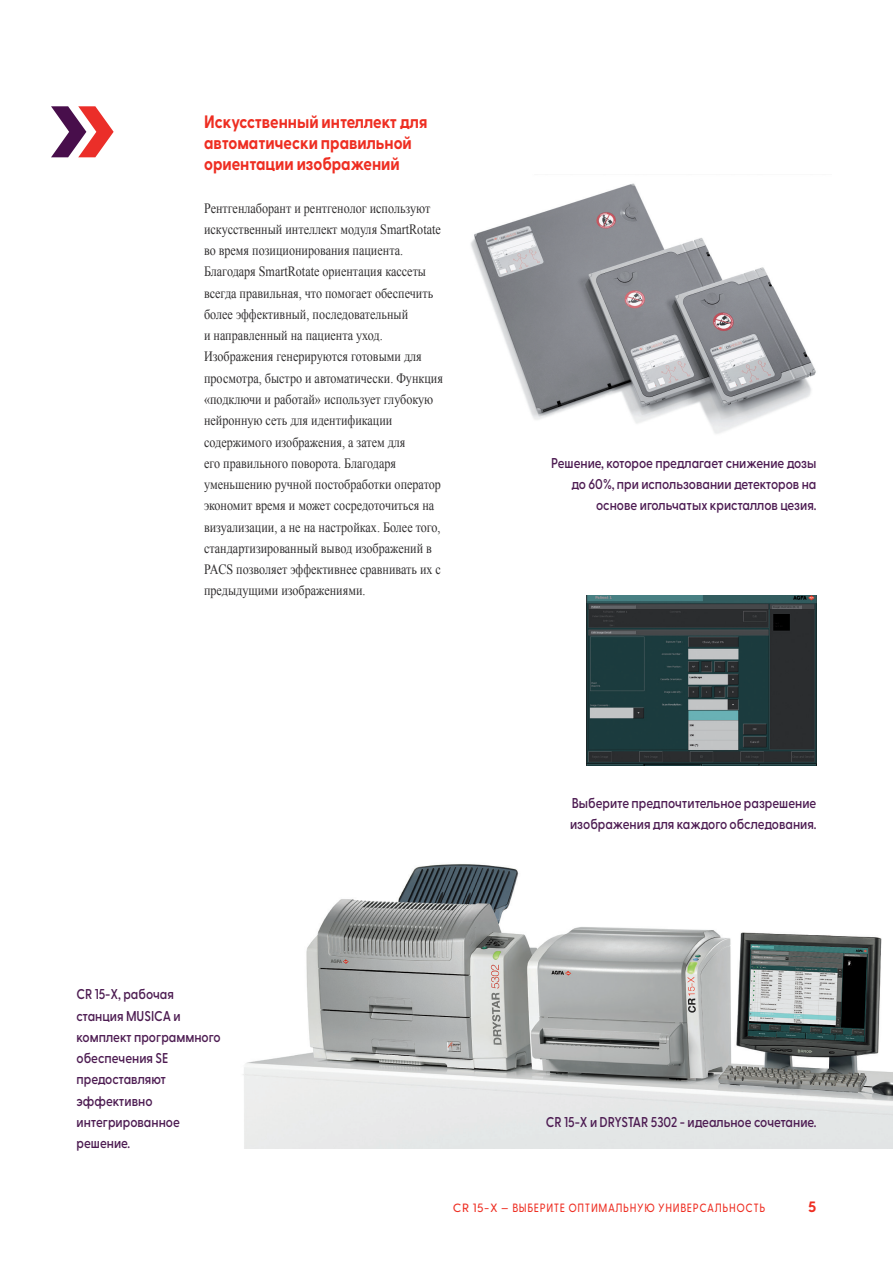
<style>
.page{position:relative;width:893px;height:1263px;background:#fff}
.page>*{position:absolute;margin:0;border:0;box-sizing:border-box;transform-origin:0 0}
.t1{font:700 18px/21.3px "Greycliff CF";color:#ee2e22;scale:.85 1}
.t2{font:700 15px "Greycliff CF";color:#ee2e22}
.t3{font:14.25px/21.3px "Times New Roman";color:#312f30;scale:.85 1}
.t4{font:600 14.25px/21.3px "Greycliff CF";color:#4d1c52;scale:.85 1}
.t5{font:500 12px "Greycliff CF";letter-spacing:.06em;color:#ee2e22}
</style>
<div class="page">
<img style="left:243px;top:864px;width:650px;height:284px">
<svg style="left:51px;top:106px;width:63px;height:51px"></svg>
<img style="left:587px;top:595px;width:230px;height:170px">
<img style="left:471px;top:183px;width:345px;height:251px">
<p class="t1" style="left:204px;top:110px;width:264px">Искусственный интеллект для автоматически правильной ориентации изображений</p>
<p class="t3" style="left:204px;top:197px;width:282px">Рентгенлаборант и рентгенолог используют искусственный интеллект модуля SmartRotate во время позиционирования пациента.<br>Благодаря SmartRotate ориентация кассеты всегда правильная, что помогает обеспечить более эффективный, последовательный<br>и направленный на пациента уход.<br>Изображения генерируются готовыми для просмотра, быстро и автоматически. Функция «подключи и работай» использует глубокую нейронную сеть для идентификации содержимого изображения, а затем для<br>его правильного поворота. Благодаря уменьшению ручной постобработки оператор экономит время и может сосредоточиться на визуализации, а не на настройках. Более того, стандартизированный вывод изображений в PACS позволяет эффективнее сравнивать их с предыдущими изображениями.</p>
<p class="t4" style="left:551px;top:451px;width:314px;text-align:right">Решение, которое предлагает снижение дозы до 60%, при использовании детекторов на основе игольчатых кристаллов цезия.</p>
<p class="t4" style="left:77px;top:983px;width:171px">CR 15-X, рабочая станция MUSICA и комплект программного обеспечения SE предоставляют эффективно интегрированное решение.</p>
<p class="t4" style="left:570px;top:791px;width:291px">Выберите предпочтительное разрешение изображения для каждого обследования.</p>
<p class="t4" style="left:546px;top:1110px;width:320px">CR 15-X и DRYSTAR 5302 - идеальное сочетание.</p>
<p class="t5" style="left:453px;top:1199px;width:314px">CR 15-X – ВЫБЕРИТЕ ОПТИМАЛЬНУЮ УНИВЕРСАЛЬНОСТЬ</p>
<p class="t2" style="left:808px;top:1195px;width:10px">5</p>
</div>
